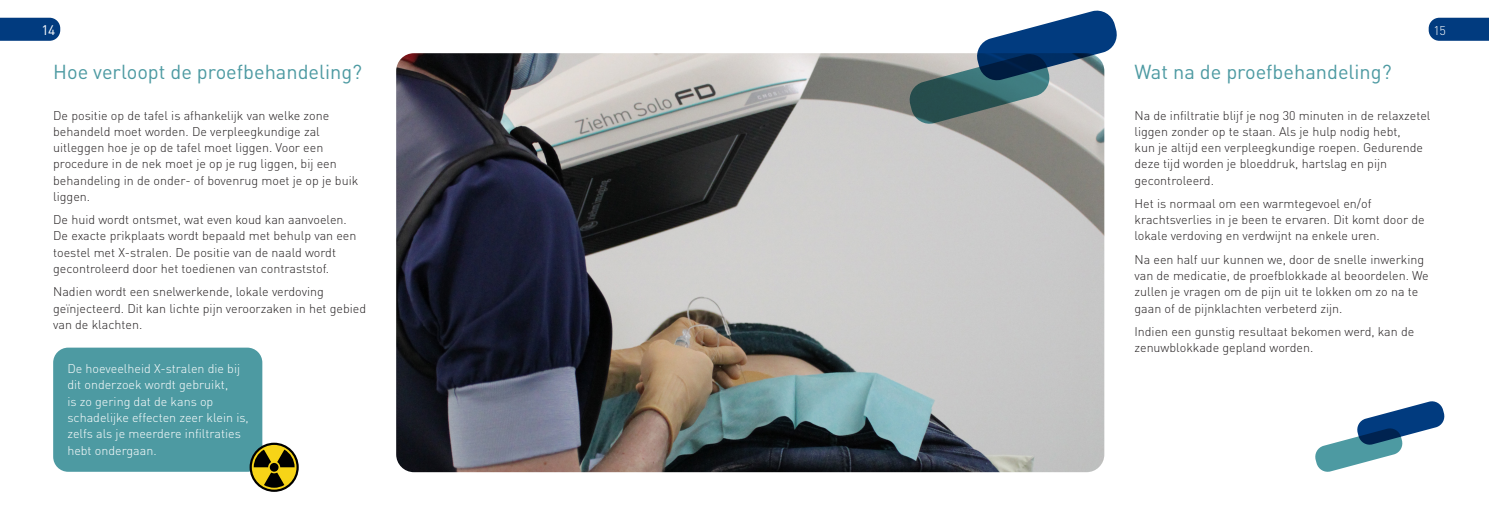
<style>
.page{position:relative;width:1489px;height:525px;background:#fff}
.page>*{position:absolute;margin:0;border:0;box-sizing:border-box;transform-origin:0 0}
.Titel_Bold__voorkant_2__lichtblauw{font:20px "DINOT";color:#4d9aa2}
.t1{font:13.75px "DINOT";color:#fff}
.t2{font:300 12.5px/16.2px "DINOT";color:#231f20}
.t3{font:300 12.5px/16.2px "DINOT";color:#fff}
</style>
<div class="page">
<svg style="left:0;top:18px;width:60px;height:23px"></svg>
<svg style="left:1428px;top:18px;width:60px;height:23px"></svg>
<img style="left:396px;top:53px;width:708px;height:419px">
<div style="left:53px;top:347px;width:209px;height:124px;background:#4d9aa2;border-radius:15px"></div>
<svg style="left:249px;top:442px;width:50px;height:49px"></svg>
<svg style="left:252px;top:444px;width:44px;height:45px"></svg>
<svg style="left:254px;top:449px;width:40px;height:38px;background:#7f6e11"></svg>
<svg style="left:907px;top:10px;width:210px;height:116px"></svg>
<svg style="left:1315px;top:401px;width:130px;height:71px"></svg>
<p class="t1" style="left:41px;top:22px;width:15px">14</p>
<p class="t3" style="left:1433px;top:22px;width:14px">15</p>
<p class="Titel_Bold__voorkant_2__lichtblauw" style="left:53px;top:59px;width:310px">Hoe verloopt de proefbehandeling?</p>
<p class="t2" style="left:53px;top:107px;width:306px">De positie op de tafel is afhankelijk van welke zone behandeld moet worden. De verpleegkundige zal uitleggen hoe je op de tafel moet liggen. Voor een procedure in de nek moet je op je rug liggen, bij een behandeling in de onder- of bovenrug moet je op je buik liggen.</p>
<p class="t2" style="left:53px;top:211px;width:305px">De huid wordt ontsmet, wat even koud kan aanvoelen.<br>De exacte prikplaats wordt bepaald met behulp van een toestel met X-stralen. De positie van de naald wordt gecontroleerd door het toedienen van contraststof.</p>
<p class="t2" style="left:53px;top:283px;width:314px">Nadien wordt een snelwerkende, lokale verdoving geïnjecteerd. Dit kan lichte pijn veroorzaken in het gebied van de klachten.</p>
<p class="t3" style="left:67px;top:360px;width:183px">De hoeveelheid X-stralen die bij dit onderzoek wordt gebruikt,<br>is zo gering dat de kans op schadelijke effecten zeer klein is, zelfs als je meerdere infiltraties hebt ondergaan.</p>
<p class="Titel_Bold__voorkant_2__lichtblauw" style="left:1134px;top:59px;width:258px">Wat na de proefbehandeling?</p>
<p class="t2" style="left:1134px;top:107px;width:297px">Na de infiltratie blijf je nog 30 minuten in de relaxzetel liggen zonder op te staan. Als je hulp nodig hebt,<br>kun je altijd een verpleegkundige roepen. Gedurende deze tijd worden je bloeddruk, hartslag en pijn gecontroleerd.</p>
<p class="t2" style="left:1134px;top:195px;width:292px">Het is normaal om een warmtegevoel en/of krachtsverlies in je been te ervaren. Dit komt door de lokale verdoving en verdwijnt na enkele uren.</p>
<p class="t2" style="left:1134px;top:251px;width:296px">Na een half uur kunnen we, door de snelle inwerking van de medicatie, de proefblokkade al beoordelen. We zullen je vragen om de pijn uit te lokken om zo na te gaan of de pijnklachten verbeterd zijn.</p>
<p class="t2" style="left:1134px;top:323px;width:281px">Indien een gunstig resultaat bekomen werd, kan de zenuwblokkade gepland worden.</p>
</div>
